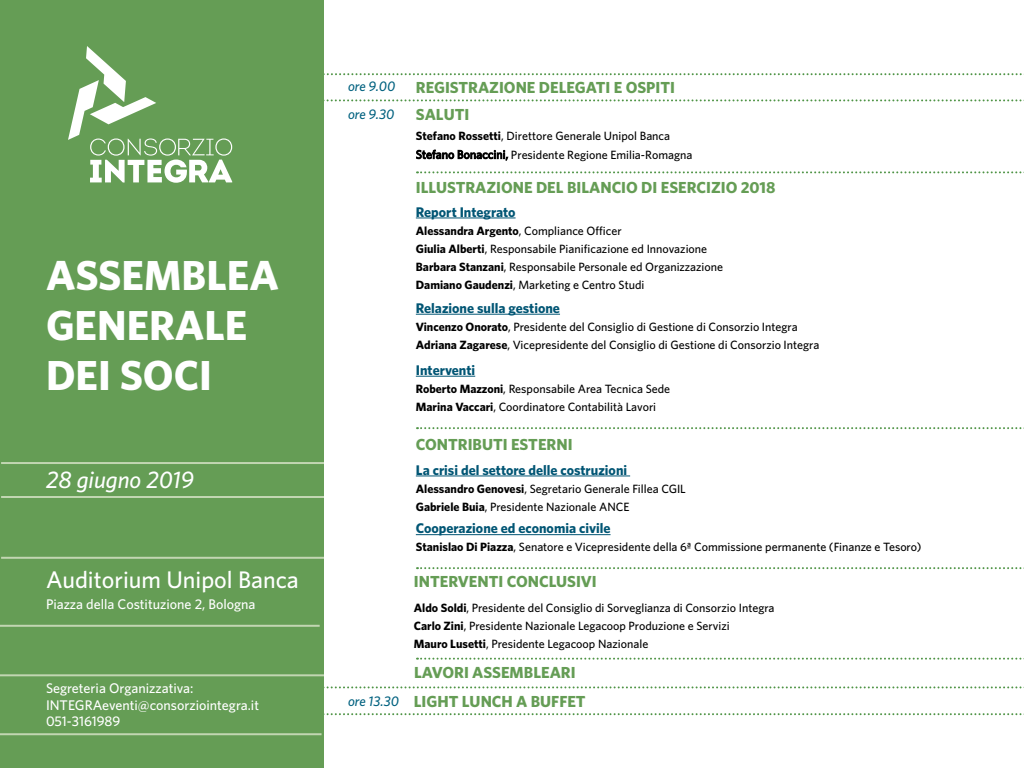
<style>
.page{position:relative;width:1024px;height:768px;background:#fff}
.page>*{position:absolute;margin:0;border:0;box-sizing:border-box;transform-origin:0 0}
.t1{font:700 42px/50.4px "Whitney";color:#fff}
.t2{font:500 24px "Whitney";color:#fff}
.t3{font:italic 500 24px "Whitney";color:#fff}
.t4{font:700 16px "Whitney";color:#659d55}
.t5{font:700 14px "Whitney";color:#005574}
.t6{font:500 14px/16.8px "Whitney";color:#fff}
.t7{font:italic 500 14px "Whitney";color:#00617f}
.t8{font:500 12px/18px "Whitney";color:#000}
.s1{font-weight:700}
</style>
<div class="page">
<hr style="left:416px;top:218px;width:100px;height:1px;background:#005574">
<hr style="left:416px;top:476px;width:214px;height:1px;background:#005574">
<hr style="left:416px;top:534px;width:195px;height:1px;background:#005574">
<hr style="left:416px;top:314px;width:144px;height:1px;background:#005574">
<hr style="left:416px;top:376px;width:59px;height:1px;background:#005574">
<svg style="left:324px;top:713px;width:700px;height:2px"></svg>
<svg style="left:324px;top:686px;width:700px;height:2px"></svg>
<svg style="left:417px;top:567px;width:607px;height:2px"></svg>
<svg style="left:417px;top:427px;width:607px;height:2px"></svg>
<svg style="left:417px;top:658px;width:607px;height:2px"></svg>
<div style="left:0;top:0;width:324px;height:768px;background:#659d55"></div>
<svg style="left:68px;top:46px;width:956px;height:137px"></svg>
<hr style="left:0;top:625px;width:320px;height:2px;background:#c2d6b2">
<hr style="left:0;top:674px;width:324px;height:2px;background:#c2d6b2">
<hr style="left:0;top:733px;width:322px;height:2px;background:#c2d6b2">
<hr style="left:1px;top:462px;width:323px;height:2px;background:#c2d6b2">
<hr style="left:1px;top:496px;width:323px;height:2px;background:#c2d6b2">
<hr style="left:1px;top:557px;width:323px;height:2px;background:#c2d6b2">
<h1 class="t1" style="left:46px;top:249px;width:234px">ASSEMBLEA<br>GENERALE<br>DEI SOCI</h1>
<h2 class="t3" style="left:46px;top:464px;width:150px">28 giugno 2019</h2>
<h2 class="t2" style="left:46px;top:563px;width:254px">Auditorium Unipol Banca</h2>
<p class="t6" style="left:46px;top:595px;width:211px">Piazza della Costituzione 2, Bologna</p>
<p class="t6" style="left:46px;top:679px;width:215px">Segreteria Organizzativa:<br>INTEGRAeventi@consorziointegra.it<br>051-3161989</p>
<p class="t7" style="left:348px;top:77px;width:49px">ore 9.00</p>
<h3 class="t4" style="left:416px;top:77px;width:261px">REGISTRAZIONE DELEGATI E OSPITI</h3>
<p class="t7" style="left:348px;top:104px;width:48px">ore 9.30</p>
<h3 class="t4" style="left:416px;top:104px;width:55px">SALUTI</h3>
<p class="t8" style="left:416px;top:126px;width:278px;line-height:18.5px"><span class="s1">Stefano Rossetti</span>, Direttore Generale Unipol Banca<br>Stefano Bonaccini, Presidente Regione Emilia-Romagna</p>
<h3 class="t4" style="left:416px;top:177px;width:361px">ILLUSTRAZIONE DEL BILANCIO DI ESERCIZIO 2018</h3>
<p class="t5" style="left:416px;top:202px;width:101px">Report Integrato</p>
<p class="t8" style="left:416px;top:221px;width:309px"><span class="s1">Alessandra Argento</span>, Compliance Officer<br><span class="s1">Giulia Alberti</span>, Responsabile Pianificazione ed Innovazione <span class="s1">Barbara Stanzani</span>, Responsabile Personale ed Organizzazione <span class="s1">Damiano Gaudenzi</span>, Marketing e Centro Studi</p>
<p class="t5" style="left:416px;top:299px;width:146px">Relazione sulla gestione</p>
<p class="t8" style="left:416px;top:317px;width:405px"><span class="s1">Vincenzo Onorato</span>, Presidente del Consiglio di Gestione di Consorzio Integra<br><span class="s1">Adriana Zagarese</span>, Vicepresidente del Consiglio di Gestione di Consorzio Integra</p>
<p class="t5" style="left:416px;top:361px;width:61px">Interventi</p>
<p class="t8" style="left:416px;top:379px;width:256px"><span class="s1">Roberto Mazzoni</span>, Responsabile Area Tecnica Sede<br><span class="s1">Marina Vaccari</span>, Coordinatore Contabilità Lavori</p>
<h3 class="t4" style="left:416px;top:434px;width:158px">CONTRIBUTI ESTERNI</h3>
<p class="t5" style="left:416px;top:460px;width:213px">La crisi del settore delle costruzioni</p>
<p class="t8" style="left:416px;top:479px;width:272px"><span class="s1">Alessandro Genovesi</span>, Segretario Generale Fillea CGIL<br><span class="s1">Gabriele Buia</span>, Presidente Nazionale ANCE</p>
<p class="t5" style="left:416px;top:519px;width:196px">Cooperazione ed economia civile</p>
<p class="t8" style="left:416px;top:538px;width:507px"><span class="s1">Stanislao Di Piazza</span>, Senatore e Vicepresidente della 6ª Commissione permanente (Finanze e Tesoro)</p>
<h3 class="t4" style="left:414px;top:570px;width:185px">INTERVENTI CONCLUSIVI</h3>
<p class="t8" style="left:414px;top:599px;width:362px"><span class="s1">Aldo Soldi</span>, Presidente del Consiglio di Sorveglianza di Consorzio Integra<br><span class="s1">Carlo Zini</span>, Presidente Nazionale Legacoop Produzione e Servizi<br><span class="s1">Mauro Lusetti</span>, Presidente Legacoop Nazionale</p>
<h3 class="t4" style="left:414px;top:662px;width:163px">LAVORI ASSEMBLEARI</h3>
<p class="t7" style="left:348px;top:692px;width:52px">ore 13.30</p>
<h3 class="t4" style="left:414px;top:691px;width:173px">LIGHT LUNCH A BUFFET</h3>
</div>
